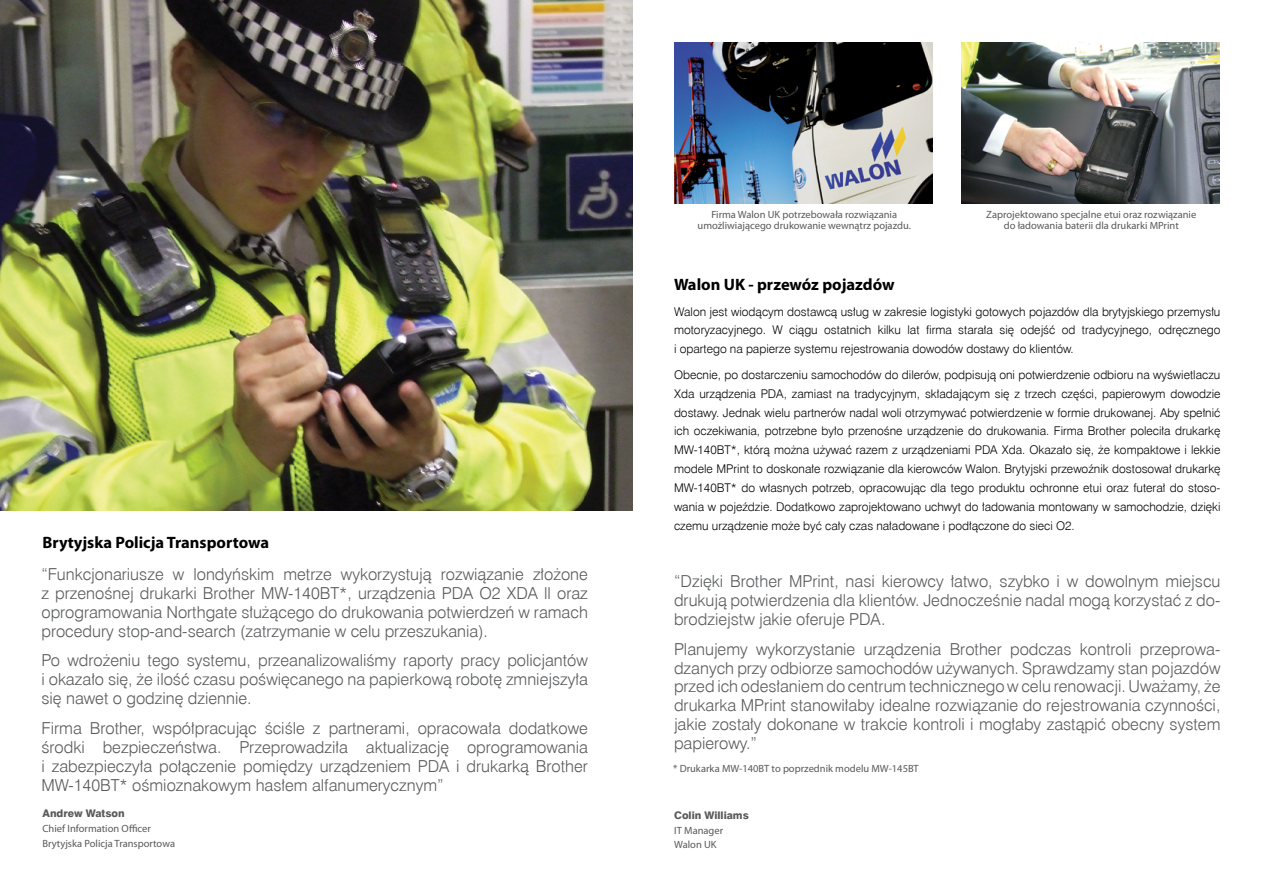
<style>
.page{position:relative;width:1263px;height:893px;background:#fff}
.page>*{position:absolute;margin:0;border:0;box-sizing:border-box;transform-origin:0 0}
.t1{font:16.5px/18.9px "Swis 721 Lt EU";color:#58595b;text-align:justify}
.t2{font:700 16.5px "Myriad Pro";color:#000}
.t3{font:12px/18.9px "Swis 721 Lt EU";color:#000;text-align:justify}
.t4{font:10.5px/10.5px "Myriad Pro";color:#58595b;text-align:center}
.t5{font:10.5px "Swis 721 Hv EU";color:#58595b}
</style>
<div class="page">
<img style="left:0;top:0;width:632px;height:510px">
<img style="left:961px;top:43px;width:258px;height:161px">
<img style="left:674px;top:43px;width:258px;height:161px">
<p class="t2" style="left:43px;top:532px;width:228px">Brytyjska Policja Transportowa</p>
<p class="t1" style="left:41px;top:565px;width:548px">“Funkcjonariusze w londyńskim metrze wykorzystują rozwiązanie złożone z przenośnej drukarki Brother MW-140BT*, urządzenia PDA O2 XDA ll oraz oprogramowania Northgate służącego do drukowania potwierdzeń w ramach procedury stop-and-search (zatrzymanie w celu przeszukania).</p>
<p class="t1" style="left:41px;top:651px;width:548px">Po wdrożeniu tego systemu, przeanalizowaliśmy raporty pracy policjantów i okazało się, że ilość czasu poświęcanego na papierkową robotę zmniejszyła się nawet o godzinę dziennie.</p>
<p class="t1" style="left:41px;top:719px;width:548px">Firma Brother, współpracując ściśle z partnerami, opracowała dodatkowe środki bezpieczeństwa. Przeprowadziła aktualizację oprogramowania i zabezpieczyła połączenie pomiędzy urządzeniem PDA i drukarką Brother MW-140BT* ośmioznakowym hasłem alfanumerycznym”</p>
<p class="t5" style="left:43px;top:807px;width:84px">Andrew Watson</p>
<p class="t4" style="left:43px;top:821px;width:134px;line-height:14.7px;text-align:left">Chief Information Officer<br>Brytyjska Policja Transportowa</p>
<p class="t4" style="left:698px;top:209px;width:215px">Firma Walon UK potrzebowała rozwiązania umożliwiającego drukowanie wewnątrz pojazdu.</p>
<p class="t4" style="left:986px;top:209px;width:212px">Zaprojektowano specjalne etui oraz rozwiązanie do ładowania baterii dla drukarki MPrint</p>
<p class="t2" style="left:674px;top:274px;width:222px">Walon UK - przewóz pojazdów</p>
<p class="t3" style="left:674px;top:302px;width:548px">Walon jest wiodącym dostawcą usług w zakresie logistyki gotowych pojazdów dla brytyjskiego przemysłu motoryzacyjnego. W ciągu ostatnich kilku lat firma starała się odejść od tradycyjnego, odręcznego i opartego na papierze systemu rejestrowania dowodów dostawy do klientów.</p>
<p class="t3" style="left:674px;top:365px;width:548px">Obecnie, po dostarczeniu samochodów do dilerów, podpisują oni potwierdzenie odbioru na wyświetlaczu Xda urządzenia PDA, zamiast na tradycyjnym, składającym się z trzech części, papierowym dowodzie dostawy. Jednak wielu partnerów nadal woli otrzymywać potwierdzenie w formie drukowanej. Aby spełnić ich oczekiwania, potrzebne było przenośne urządzenie do drukowania. Firma Brother poleciła drukarkę MW-140BT*, którą można używać razem z urządzeniami PDA Xda. Okazało się, że kompaktowe i lekkie modele MPrint to doskonałe rozwiązanie dla kierowców Walon. Brytyjski przewoźnik dostosował drukarkę MW-140BT* do własnych potrzeb, opracowując dla tego produktu ochronne etui oraz futerał do stoso&shy;wania w pojeździe. Dodatkowo zaprojektowano uchwyt do ładowania montowany w samochodzie, dzięki czemu urządzenie może być cały czas naładowane i podłączone do sieci O2.</p>
<p class="t1" style="left:674px;top:572px;width:548px">“Dzięki Brother MPrint, nasi kierowcy łatwo, szybko i w dowolnym miejscu drukują potwierdzenia dla klientów. Jednocześnie nadal mogą korzystać z do&shy;brodziejstw jakie oferuje PDA.</p>
<p class="t1" style="left:674px;top:640px;width:548px">Planujemy wykorzystanie urządzenia Brother podczas kontroli przeprowa&shy;dzanych przy odbiorze samochodów używanych. Sprawdzamy stan pojazdów przed ich odesłaniem do centrum technicznego w celu renowacji. Uważamy, że drukarka MPrint stanowiłaby idealne rozwiązanie do rejestrowania czynności, jakie zostały dokonane w trakcie kontroli i mogłaby zastąpić obecny system papierowy.”</p>
<p class="t4" style="left:673px;top:763px;width:247px">* Drukarka MW-140BT to poprzednik modelu MW-145BT</p>
<p class="t5" style="left:674px;top:809px;width:76px">Colin Williams</p>
<p class="t4" style="left:674px;top:823px;width:50px;line-height:14.7px;text-align:left">IT Manager<br>Walon UK</p>
</div>
